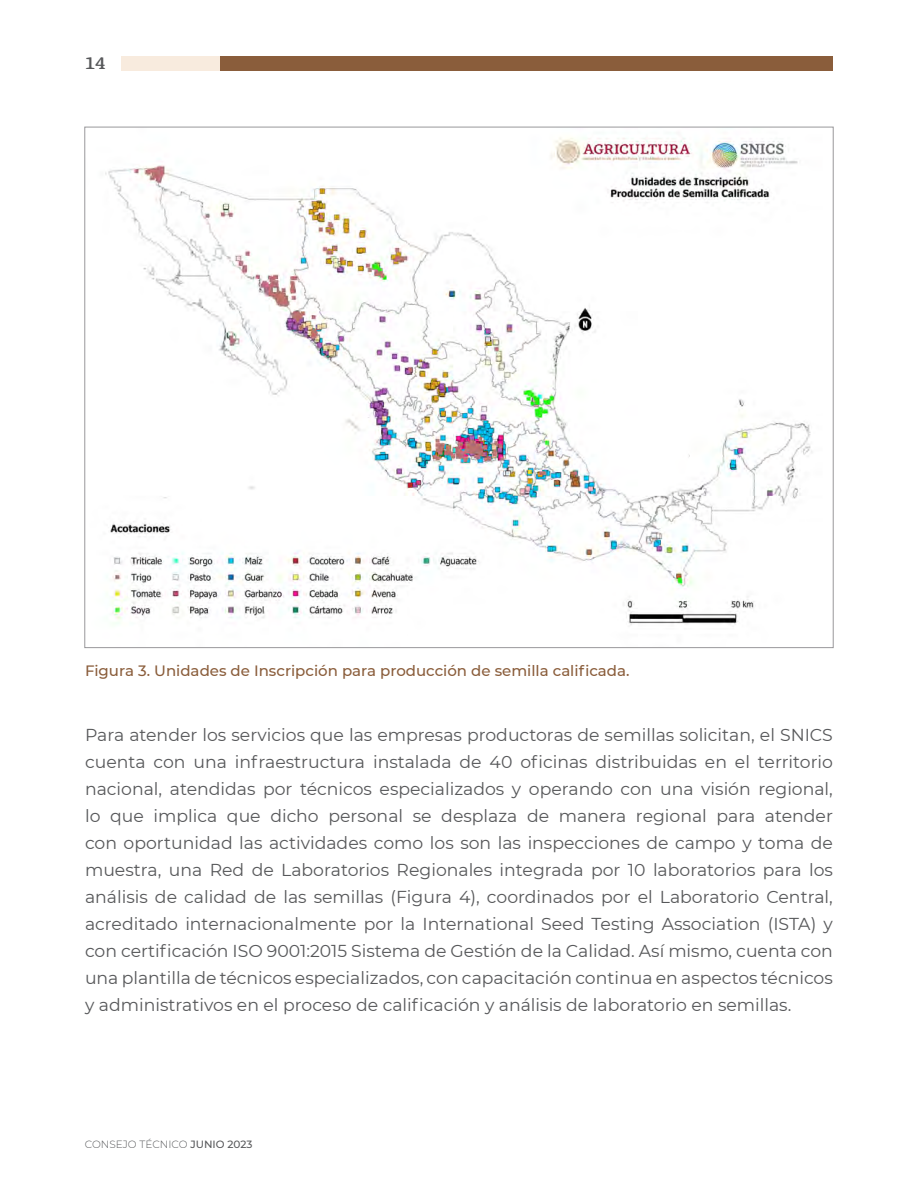
<style>
.page{position:relative;width:918px;height:1188px;background:#fff}
.page>*{position:absolute;margin:0;border:0;box-sizing:border-box;transform-origin:0 0}
.BODY_TEXT_OK{font:17.25px/27px "Montserrat";color:#57585a;text-align:justify}
.t1{font:700 16.5px "GMX";color:#57585a}
.TITLE_IMAGE_FIGURE{font:500 15px "Montserrat";color:#8a5d3b}
.t2{font:300 10.5px "Montserrat";color:#57585a}
.s1{font-weight:500}
</style>
<div class="page">
<div style="left:220px;top:56px;width:613px;height:15px;background:#8a5d3b"></div>
<div style="left:122px;top:56px;width:98px;height:15px;background:#f8ebde"></div>
<svg style="left:784px;top:648px;width:28px;height:1px"></svg>
<img style="left:105px;top:137px;width:707px;height:488px">
<p class="t1" style="left:85px;top:54px;width:22px">14</p>
<p class="TITLE_IMAGE_FIGURE" style="left:85px;top:660px;width:546px">Figura 3. Unidades de Inscripción para producción de semilla calificada.</p>
<p class="BODY_TEXT_OK" style="left:85px;top:721px;width:749px">Para atender los servicios que las empresas productoras de semillas solicitan, el SNICS cuenta con una infraestructura instalada de 40 oficinas distribuidas en el territorio nacional, atendidas por técnicos especializados y operando con una visión regional, lo que implica que dicho personal se desplaza de manera regional para atender con oportunidad las actividades como los son las inspecciones de campo y toma de muestra, una Red de Laboratorios Regionales integrada por 10 laboratorios para los análisis de calidad de las semillas (Figura 4), coordinados por el Laboratorio Central, acreditado internacionalmente por la International Seed Testing Association (ISTA) y con certificación ISO 9001:2015 Sistema de Gestión de la Calidad. Así mismo, cuenta con una plantilla de técnicos especializados, con capacitación continua en aspectos técnicos y administrativos en el proceso de calificación y análisis de laboratorio en semillas.</p>
<p class="t2" style="left:85px;top:1138px;width:169px">CONSEJO TÉCNICO <span class="s1">JUNIO 2023</span></p>
</div>
